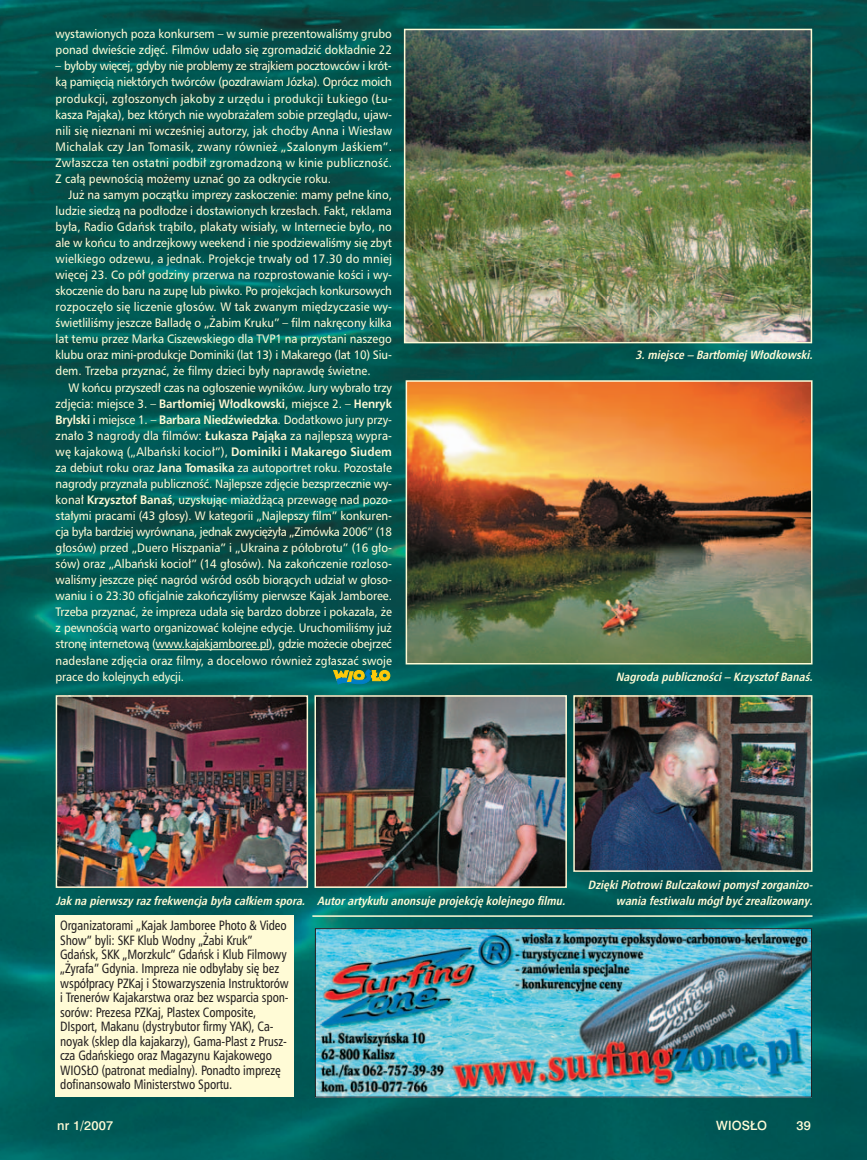
<style>
.page{position:relative;width:867px;height:1160px;background:#fff}
.page>*{position:absolute;margin:0;border:0;box-sizing:border-box;transform-origin:0 0}
.t1{font:13.5px/14.4px "TT1966 O00";letter-spacing:-.01em;color:#231f20;scale:.95 1}
.t2{font:12.75px "TT195 FO00";letter-spacing:.01em;color:#fffbd6}
.t3{font:12.3px/16px "TT1958 O00";color:#fffbd6;text-align:justify;scale:.93 1}
.t4{font:italic 12px/16px "TT1943 O00";color:#fffbd6;text-align:right}
.s1{font-family:"TT196 DO00"}
</style>
<div class="page">
<img style="left:0;top:0;width:867px;height:1160px">
<svg style="left:156px;top:649px;width:26px;height:1px"></svg>
<hr style="left:182px;top:649px;width:87px;height:1px;background:#fffbd6">
<svg style="left:333px;top:669px;width:57px;height:16px"></svg>
<img style="left:317px;top:930px;width:493px;height:165px">
<div style="left:315px;top:928px;width:497px;height:169px;border:1px solid #231f20"></div>
<div style="left:56px;top:915px;width:238px;height:181px;background:#fffbd6"></div>
<img style="left:407px;top:32px;width:402px;height:308px">
<div style="left:404px;top:29px;width:408px;height:314px;border:2px solid #fffbd6"></div>
<img style="left:409px;top:383px;width:401px;height:278px">
<div style="left:406px;top:380px;width:407px;height:284px;border:2px solid #fffbd6"></div>
<img style="left:59px;top:698px;width:246px;height:187px">
<div style="left:56px;top:695px;width:252px;height:193px;border:2px solid #fffbd6"></div>
<img style="left:311px;top:694px;width:503px;height:223px">
<p class="t3" style="left:56px;top:27px;width:363px">wystawionych poza konkursem – w sumie prezentowaliœmy grubo ponad dwieœcie zdjêæ. Filmów uda³o siê zgromadziæ dok³adnie 22</p>
<p class="t3" style="left:56px;top:59px;width:363px">– by³oby wiêcej, gdyby nie problemy ze strajkiem pocztowców i krót&shy;k¹ pamiêci¹ niektórych twórców (pozdrawiam Józka). Oprócz moich produkcji, zg³oszonych jakoby z urzêdu i produkcji £ukiego (£u&shy;kasza Paj¹ka), bez których nie wyobra¿a³em sobie przegl¹du, ujaw&shy;nili siê nieznani mi wczeœniej autorzy, jak choæby Anna i Wies³aw Michalak czy Jan Tomasik, zwany równie¿ „Szalonym Jaœkiem”.<br>Zw³aszcza ten ostatni podbi³ zgromadzon¹ w kinie publicznoœæ.<br>Z ca³¹ pewnoœci¹ mo¿emy uznaæ go za odkrycie roku.</p>
<p class="t3" style="left:56px;top:188px;width:363px;text-indent:13px">Ju¿ na samym pocz¹tku imprezy zaskoczenie: mamy pe³ne kino, ludzie siedz¹ na pod³odze i dostawionych krzes³ach. Fakt, reklama by³a, Radio Gdañsk tr¹bi³o, plakaty wisia³y, w Internecie by³o, no ale w koñcu to andrzejkowy weekend i nie spodziewaliœmy siê zbyt wielkiego odzewu, a jednak. Projekcje trwa³y od 17.30 do mniej wiêcej 23. Co pó³ godziny przerwa na rozprostowanie koœci i wy&shy;skoczenie do baru na zupê lub piwko. Po projekcjach konkursowych rozpoczê³o siê liczenie g³osów. W tak zwanym miêdzyczasie wy&shy;œwietliliœmy jeszcze Balladê o „¯abim Kruku” – film nakrêcony kilka lat temu przez Marka Ciszewskiego dla TVP1 na przystani naszego klubu oraz mini-produkcje Dominiki (lat 13) i Makarego (lat 10) Siu&shy;dem. Trzeba przyznaæ, ¿e filmy dzieci by³y naprawdê œwietne.</p>
<p class="t3" style="left:56px;top:380px;width:363px;text-indent:13px">W koñcu przyszed³ czas na og³oszenie wyników. Jury wybra³o trzy zdjêcia: miejsce 3. – <span class="s1">Bart³omiej W³odkowski</span>, miejsce 2. – <span class="s1">Henryk Brylski</span> i miejsce 1. – <span class="s1">Barbara NiedŸwiedzka</span>. Dodatkowo jury przy&shy;zna³o 3 nagrody dla filmów: <span class="s1">£ukasza Paj¹ka</span> za najlepsz¹ wypra&shy;wê kajakow¹ („Albañski kocio³”), <span class="s1">Dominiki i Makarego Siudem </span>za debiut roku oraz <span class="s1">Jana Tomasika</span> za autoportret roku. Pozosta³e nagrody przyzna³a publicznoœæ. Najlepsze zdjêcie bezsprzecznie wy&shy;kona³ <span class="s1">Krzysztof Banaœ</span>, uzyskuj¹c mia¿d¿¹c¹ przewagê nad pozo&shy;sta³ymi pracami (43 g³osy). W kategorii „Najlepszy film” konkuren&shy;cja by³a bardziej wyrównana, jednak zwyciê¿y³a „Zimówka 2006” (18 g³osów) przed „Duero Hiszpania” i „Ukraina z pó³obrotu” (16 g³o&shy;sów) oraz „Albañski kocio³” (14 g³osów). Na zakoñczenie rozloso&shy;waliœmy jeszcze piêæ nagród wœród osób bior¹cych udzia³ w g³oso&shy;waniu i o 23:30 oficjalnie zakoñczyliœmy pierwsze Kajak Jamboree.<br>Trzeba przyznaæ, ¿e impreza uda³a siê bardzo dobrze i pokaza³a, ¿e z pewnoœci¹ warto organizowaæ kolejne edycje. Uruchomiliœmy ju¿ stronê internetow¹ (www.kajakjamboree.pl), gdzie mo¿ecie obejrzeæ nades³ane zdjêcia oraz filmy, a docelowo równie¿ zg³aszaæ swoje prace do kolejnych edycji.</p>
<p class="t4" style="left:635px;top:348px;width:180px">3. miejsce – Bart³omiej W³odkowski.</p>
<p class="t4" style="left:616px;top:669px;width:200px">Nagroda publicznoœci – Krzysztof Banaœ.</p>
<p class="t4" style="left:56px;top:894px;width:513px">Jak na pierwszy raz frekwencja by³a ca³kiem spora. Autor artyku³u anonsuje projekcjê kolejnego filmu.</p>
<p class="t1" style="left:60px;top:919px;width:242px">Organizatorami „Kajak Jamboree Photo &amp; Video Show” byli: SKF Klub Wodny „¯abi Kruk” Gdañsk, SKK „Morzkulc” Gdañsk i Klub Filmowy „¯yrafa” Gdynia. Impreza nie odby³aby siê bez wspó³pracy PZKaj i Stowarzyszenia Instruktorów i Trenerów Kajakarstwa oraz bez wsparcia spon&shy;sorów: Prezesa PZKaj, Plastex Composite, DIsport, Makanu (dystrybutor firmy YAK), Ca&shy;noyak (sklep dla kajakarzy), Gama-Plast z Prusz&shy;cza Gdañskiego oraz Magazynu Kajakowego WIOS£O (patronat medialny). Ponadto imprezê dofinansowa³o Ministerstwo Sportu.</p>
<p class="t4" style="left:588px;top:878px;width:228px">Dziêki Piotrowi Bulczakowi pomys³ zorganizo&shy;wania festiwalu móg³ byæ zrealizowany.</p>
<p class="t2" style="left:57px;top:1120px;width:58px">nr 1/2007</p>
<p class="t2" style="left:716px;top:1120px;width:52px">WIOS£O</p>
<p class="t2" style="left:797px;top:1120px;width:16px">39</p>
</div>
